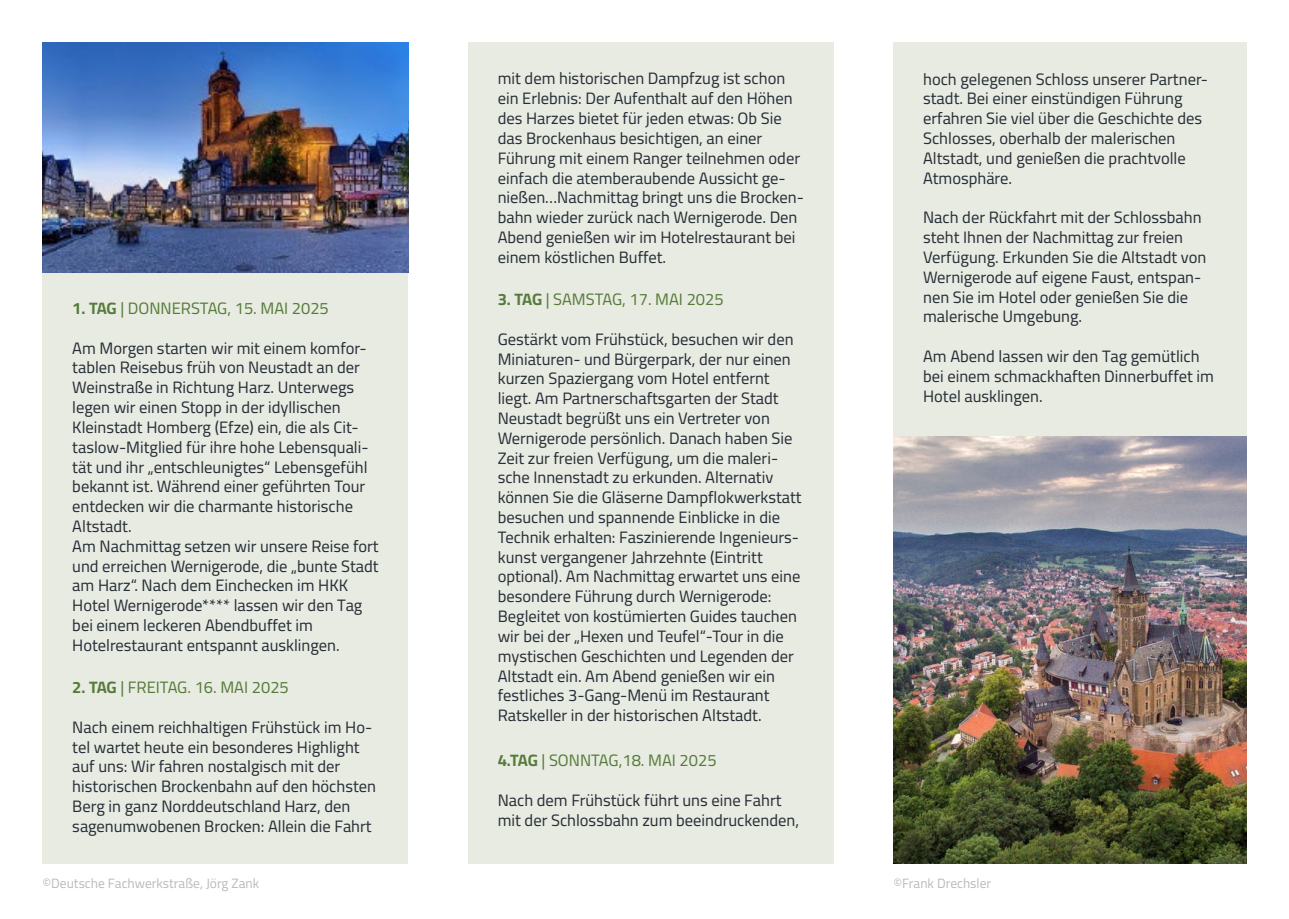
<style>
.page{position:relative;width:1289px;height:919px;background:#fff}
.page>*{position:absolute;margin:0;border:0;box-sizing:border-box;transform-origin:0 0}
.t1{font:16.5px/19.8px "Cairo";color:#262e37}
.t2{font:16.5px "Cairo";color:#567b39}
.t3{font:13.5px "Cairo";color:#babcbc}
.s1{font-weight:700}
</style>
<div class="page">
<div style="left:893px;top:43px;width:353px;height:820px;background:#e8ebe1"></div>
<div style="left:468px;top:43px;width:365px;height:820px;background:#e8ebe1"></div>
<div style="left:43px;top:43px;width:365px;height:820px;background:#e8ebe1"></div>
<img style="left:43px;top:43px;width:365px;height:229px">
<img style="left:893px;top:436px;width:353px;height:427px">
<p class="t2" style="left:72px;top:296px;width:258px"><span class="s1">1. TAG</span> | DONNERSTAG, 15. MAI 2025</p>
<p class="t1" style="left:72px;top:338px;width:298px">Am Morgen starten wir mit einem komfor&shy;tablen Reisebus früh von Neustadt an der Weinstraße in Richtung Harz. Unterwegs legen wir einen Stopp in der idyllischen Kleinstadt Homberg (Efze) ein, die als Cit&shy;taslow-Mitglied für ihre hohe Lebensquali&shy;tät und ihr „entschleunigtes“ Lebensgefühl bekannt ist. Während einer geführten Tour entdecken wir die charmante historische Altstadt.</p>
<p class="t1" style="left:72px;top:536px;width:308px">Am Nachmittag setzen wir unsere Reise fort</p>
<p class="t1" style="left:72px;top:556px;width:308px">und erreichen Wernigerode, die „bunte Stadt</p>
<p class="t1" style="left:72px;top:576px;width:277px">am Harz“. Nach dem Einchecken im HKK</p>
<p class="t1" style="left:72px;top:596px;width:291px">Hotel Wernigerode**** lassen wir den Tag</p>
<p class="t1" style="left:72px;top:615px;width:242px">bei einem leckeren Abendbuffet im</p>
<p class="t1" style="left:72px;top:635px;width:269px">Hotelrestaurant entspannt ausklingen.</p>
<p class="t2" style="left:72px;top:675px;width:218px"><span class="s1">2. TAG</span> | FREITAG. 16. MAI 2025</p>
<p class="t1" style="left:72px;top:717px;width:301px">Nach einem reichhaltigen Frühstück im Ho&shy;tel wartet heute ein besonderes Highlight auf uns: Wir fahren nostalgisch mit der</p>
<p class="t1" style="left:72px;top:776px;width:305px">historischen Brockenbahn auf den höchsten</p>
<p class="t1" style="left:72px;top:796px;width:280px">Berg in ganz Norddeutschland Harz, den</p>
<p class="t1" style="left:72px;top:816px;width:301px">sagenumwobenen Brocken: Allein die Fahrt</p>
<p class="t1" style="left:497px;top:69px;width:289px">mit dem historischen Dampfzug ist schon</p>
<p class="t1" style="left:497px;top:89px;width:296px">ein Erlebnis: Der Aufenthalt auf den Höhen</p>
<p class="t1" style="left:497px;top:109px;width:285px">des Harzes bietet für jeden etwas: Ob Sie</p>
<p class="t1" style="left:497px;top:129px;width:266px">das Brockenhaus besichtigen, an einer</p>
<p class="t1" style="left:497px;top:148px;width:308px">Führung mit einem Ranger teilnehmen oder einfach die atemberaubende Aussicht ge&shy;nießen…Nachmittag bringt uns die Brocken&shy;bahn wieder zurück nach Wernigerode. Den Abend genießen wir im Hotelrestaurant bei</p>
<p class="t1" style="left:497px;top:247px;width:170px">einem köstlichen Buffet.</p>
<p class="t2" style="left:497px;top:287px;width:227px"><span class="s1">3. TAG</span> | SAMSTAG, 17. MAI 2025</p>
<p class="t1" style="left:497px;top:329px;width:297px">Gestärkt vom Frühstück, besuchen wir den</p>
<p class="t1" style="left:497px;top:349px;width:294px">Miniaturen- und Bürgerpark, der nur einen</p>
<p class="t1" style="left:497px;top:369px;width:305px">kurzen Spaziergang vom Hotel entfernt liegt. Am Partnerschaftsgarten der Stadt Neustadt begrüßt uns ein Vertreter von Wernigerode persönlich. Danach haben Sie Zeit zur freien Verfügung, um die maleri&shy;sche Innenstadt zu erkunden. Alternativ können Sie die Gläserne Dampflokwerkstatt besuchen und spannende Einblicke in die Technik erhalten: Faszinierende Ingenieurs&shy;kunst vergangener Jahrzehnte (Eintritt optional). Am Nachmittag erwartet uns eine besondere Führung durch Wernigerode:<br>Begleitet von kostümierten Guides tauchen wir bei der „Hexen und Teufel“-Tour in die mystischen Geschichten und Legenden der Altstadt ein. Am Abend genießen wir ein festliches 3-Gang-Menü im Restaurant</p>
<p class="t1" style="left:497px;top:705px;width:265px">Ratskeller in der historischen Altstadt.</p>
<p class="t2" style="left:497px;top:748px;width:220px"><span class="s1">4.TAG</span> | SONNTAG,18. MAI 2025</p>
<p class="t1" style="left:497px;top:790px;width:285px">Nach dem Frühstück führt uns eine Fahrt</p>
<p class="t1" style="left:497px;top:810px;width:303px">mit der Schlossbahn zum beeindruckenden,</p>
<p class="t1" style="left:923px;top:69px;width:286px">hoch gelegenen Schloss unserer Partner&shy;stadt. Bei einer einstündigen Führung erfahren Sie viel über die Geschichte des Schlosses, oberhalb der malerischen Altstadt, und genießen die prachtvolle Atmosphäre.</p>
<p class="t1" style="left:923px;top:208px;width:280px">Nach der Rückfahrt mit der Schlossbahn</p>
<p class="t1" style="left:923px;top:228px;width:261px">steht Ihnen der Nachmittag zur freien</p>
<p class="t1" style="left:923px;top:247px;width:285px">Verfügung. Erkunden Sie die Altstadt von</p>
<p class="t1" style="left:923px;top:267px;width:280px">Wernigerode auf eigene Faust, entspan&shy;nen Sie im Hotel oder genießen Sie die</p>
<p class="t1" style="left:923px;top:307px;width:160px">malerische Umgebung.</p>
<p class="t1" style="left:923px;top:346px;width:292px">Am Abend lassen wir den Tag gemütlich bei einem schmackhaften Dinnerbuffet im</p>
<p class="t1" style="left:923px;top:386px;width:121px">Hotel ausklingen.</p>
<p class="t3" style="left:43px;top:872px;width:218px">©Deutsche Fachwerkstraße, Jörg Zank</p>
<p class="t3" style="left:893px;top:872px;width:99px">©Frank Drechsler</p>
</div>
